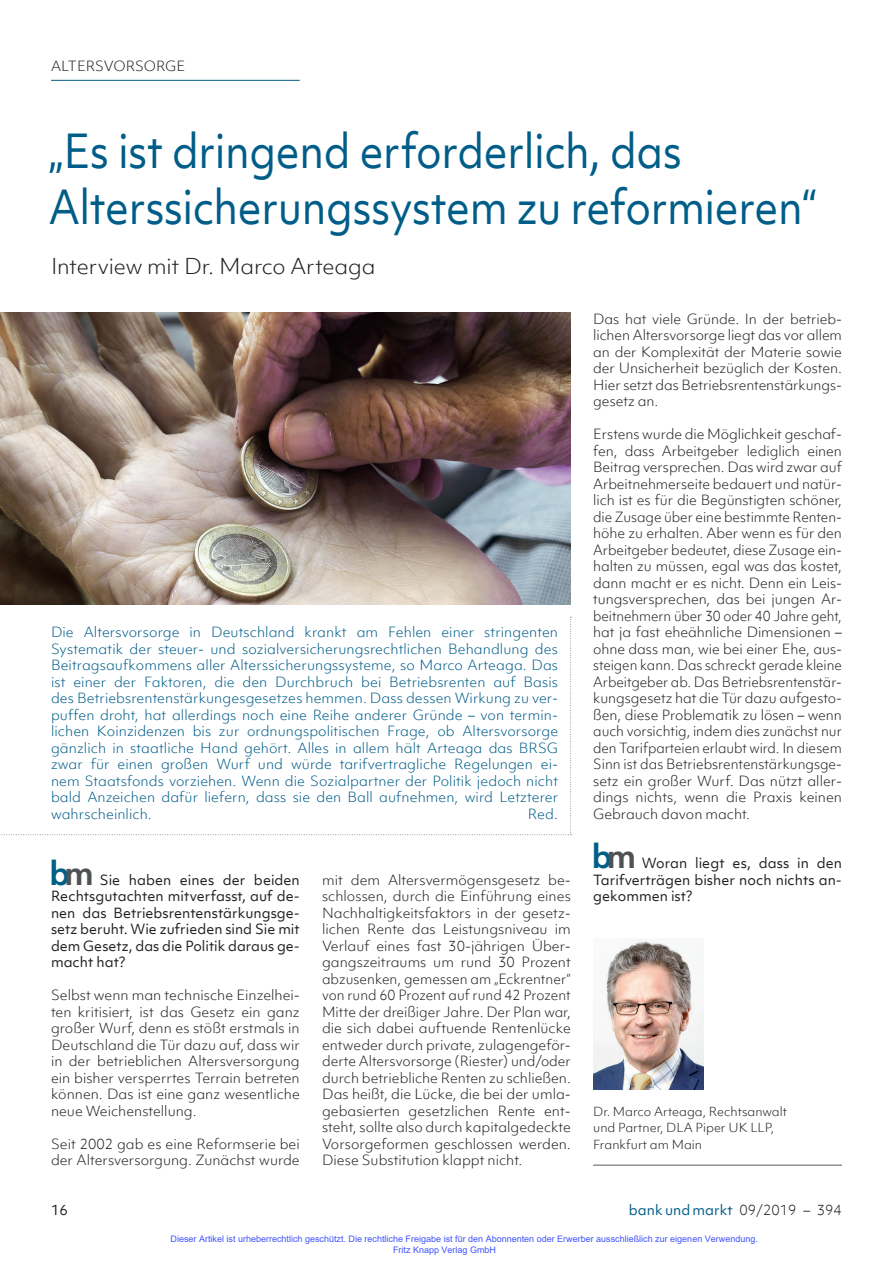
<style>
.page{position:relative;width:893px;height:1263px;background:#fff}
.page>*{position:absolute;margin:0;border:0;box-sizing:border-box;transform-origin:0 0}
.t1{font:45px/55.5px "Objektiv Mk 1";letter-spacing:-.01em;color:#005d88;scale:.9 1}
.t2{font:700 31.2px "Objektiv Mk 1";color:#005f86}
.t3{font:300 21px "Objektiv Mk 1";letter-spacing:-.01em;color:#231f20}
.t4{font:300 13.5px/16.5px "Objektiv Mk 1";color:#231f20;text-align:justify}
.t5{font:300 13.5px/16.5px "Objektiv Mk 1";letter-spacing:.005em;color:#005d88;text-align:justify}
.t6{font:13.5px/16.5px "Objektiv Mk 1";color:#231f20;text-align:justify}
.t7{font:13.5px "Objektiv Mk 1";color:#005d88}
.t8{font:300 12px/16.5px "Objektiv Mk 1";color:#231f20}
.t9{font:9px/10.8px "Arial";color:#4054ff}
.s1{color:#4f5254}
.s2{font-weight:300;color:#231f20}
</style>
<div class="page">
<hr style="left:51px;top:80px;width:249px;height:1px;background:#005d88">
<img style="left:0;top:313px;width:571px;height:291px">
<img style="left:593px;top:939px;width:111px;height:151px">
<hr style="left:593px;top:1165px;width:249px;height:1px;background:#878e88">
<svg style="left:1px;top:617px;width:570px;height:218px"></svg>
<p class="t4" style="left:51px;top:58px;width:136px">ALTERSVORSORGE</p>
<h1 class="t1" style="left:49px;top:123px;width:854px">„Es ist dringend erforderlich, das<br>Alterssicherungssystem zu reformieren“</h1>
<h3 class="t3" style="left:51px;top:252px;width:326px">Interview mit Dr. Marco Arteaga</h3>
<p class="t5" style="left:51px;top:624px;width:509px">Die Altersvorsorge in Deutschland krankt am Fehlen einer stringenten Systematik der steuer- und sozialversicherungsrechtlichen Behandlung des Beitragsaufkommens aller Alterssicherungssysteme, so Marco Arteaga. Das ist einer der Faktoren, die den Durchbruch bei Betriebsrenten auf Basis des Betriebsrentenstärkungesgesetzes hemmen. Dass dessen Wirkung zu ver&shy;puffen droht, hat allerdings noch eine Reihe anderer Gründe – von termin&shy;lichen Koinzidenzen bis zur ordnungspolitischen Frage, ob Altersvorsorge gänzlich in staatliche Hand gehört. Alles in allem hält Arteaga das BRSG zwar für einen großen Wurf und würde tarifvertragliche Regelungen ei&shy;nem Staatsfonds vorziehen. Wenn die Sozialpartner der Politik jedoch nicht bald Anzeichen dafür liefern, dass sie den Ball aufnehmen, wird Letzterer wahrscheinlich.</p>
<p class="t5" style="left:528px;top:805px;width:32px">Red.</p>
<h2 class="t2" style="left:50px;top:851px;width:46px">b<span class="s1">m</span></h2>
<p class="t6" style="left:51px;top:871px;width:250px;text-indent:49px">Sie haben eines der beiden Rechtsgutachten mitverfasst, auf de&shy;nen das Betriebsrentenstärkungsge&shy;setz beruht. Wie zufrieden sind Sie mit dem Gesetz, das die Politik daraus ge&shy;macht hat?</p>
<p class="t4" style="left:51px;top:987px;width:250px">Selbst wenn man technische Einzelhei&shy;ten kritisiert, ist das Gesetz ein ganz großer Wurf, denn es stößt erstmals in Deutschland die Tür dazu auf, dass wir in der betrieblichen Altersversorgung ein bisher versperrtes Terrain betreten können. Das ist eine ganz wesentliche neue Weichenstellung.</p>
<p class="t4" style="left:51px;top:1135px;width:250px">Seit 2002 gab es eine Reformserie bei der Altersversorgung. Zunächst wurde</p>
<p class="t4" style="left:322px;top:871px;width:250px;text-align:left">mit dem Altersvermögensgesetz be&shy;schlossen, durch die Einführung eines Nachhaltigkeitsfaktors in der gesetz&shy;lichen Rente das Leistungsniveau im Verlauf eines fast 30-jährigen Über&shy;gangszeitraums um rund 30 Prozent abzusenken, gemessen am „Eckrentner“ von rund 60 Prozent auf rund 42 Prozent Mitte der dreißiger Jahre. Der Plan war, die sich dabei auftuende Rentenlücke entweder durch private, zulagengeför&shy;derte Altersvorsorge (Riester) und/oder durch betriebliche Renten zu schließen.<br>Das heißt, die Lücke, die bei der umla&shy;gebasierten gesetzlichen Rente ent&shy;steht, sollte also durch kapitalgedeckte Vorsorgeformen geschlossen werden.<br>Diese Substitution klappt nicht.</p>
<p class="t4" style="left:593px;top:310px;width:250px">Das hat viele Gründe. In der betrieb&shy;lichen Altersvorsorge liegt das vor allem an der Komplexität der Materie sowie der Unsicherheit bezüglich der Kosten.<br>Hier setzt das Betriebsrentenstärkungs&shy;gesetz an.</p>
<p class="t4" style="left:593px;top:426px;width:250px">Erstens wurde die Möglichkeit geschaf&shy;fen, dass Arbeitgeber lediglich einen Beitrag versprechen. Das wird zwar auf Arbeitnehmerseite bedauert und natür&shy;lich ist es für die Begünstigten schöner, die Zusage über eine bestimmte Renten&shy;höhe zu erhalten. Aber wenn es für den Arbeitgeber bedeutet, diese Zusage ein&shy;halten zu müssen, egal was das kostet, dann macht er es nicht. Denn ein Leis&shy;tungsversprechen, das bei jungen Ar&shy;beitnehmern über 30 oder 40 Jahre geht, hat ja fast eheähnliche Dimensionen – ohne dass man, wie bei einer Ehe, aus&shy;steigen kann. Das schreckt gerade kleine Arbeitgeber ab. Das Betriebsrentenstär&shy;kungsgesetz hat die Tür dazu aufgesto&shy;ßen, diese Problematik zu lösen – wenn auch vorsichtig, indem dies zunächst nur den Tarifparteien erlaubt wird. In diesem Sinn ist das Betriebsrentenstärkungsge&shy;setz ein großer Wurf. Das nützt aller&shy;dings nichts, wenn die Praxis keinen Gebrauch davon macht.</p>
<h2 class="t2" style="left:592px;top:834px;width:46px">b<span class="s1">m</span></h2>
<p class="t6" style="left:593px;top:855px;width:250px;text-indent:49px">Woran liegt es, dass in den Tarifverträgen bisher noch nichts an&shy;gekommen ist?</p>
<p class="t8" style="left:593px;top:1103px;width:195px">Dr. Marco Arteaga, Rechtsanwalt und Partner, DLA Piper UK LLP,<br>Frankfurt am Main</p>
<p class="t6" style="left:51px;top:1201px;width:18px">16</p>
<p class="t7" style="left:629px;top:1200px;width:215px">bank und markt <span class="s2">09/2019 – 394</span></p>
<p class="t9" style="left:393px;top:1233px;width:366px;text-indent:-223px">Dieser Artikel ist urheberrechtlich geschützt. Die rechtliche Freigabe ist für den Abonnenten oder Erwerber ausschließlich zur eigenen Verwendung.<br>Fritz Knapp Verlag GmbH</p>
</div>
